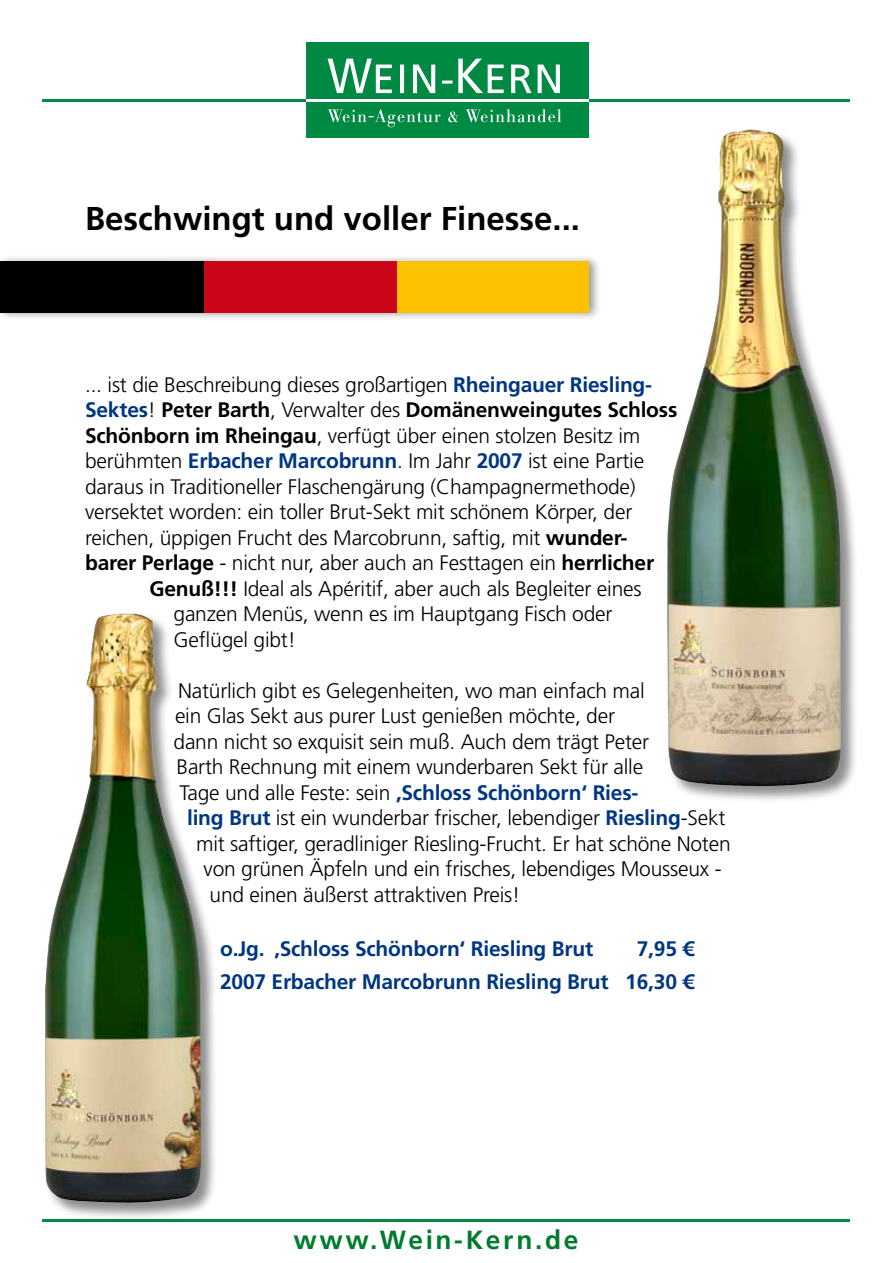
<style>
.page{position:relative;width:893px;height:1263px;background:#fff}
.page>*{position:absolute;margin:0;border:0;box-sizing:border-box;transform-origin:0 0}
.t1{font:700 33px "Frutiger LT";color:#000}
.t2{font:700 26.25px "Frutiger LT";letter-spacing:.1em;color:#007c2e}
.t3{font:300 21px "Frutiger LT";letter-spacing:-.01em;color:#000}
.t4{font:700 21px/33px "Frutiger LT";letter-spacing:-.01em;color:#003681;text-align:right}
.t5{font:700 21px "Frutiger LT";letter-spacing:-.01em;color:#000}
.s1{font-weight:700;color:#003681}
.s2{color:#003681}
.s3{font-weight:300}
.s4{font-weight:700}
.s5{font-weight:300;color:#000}
</style>
<div class="page">
<hr style="left:42px;top:99px;width:808px;height:3px;background:#008943">
<hr style="left:43px;top:1219px;width:807px;height:2px;background:#008943">
<div style="left:306px;top:43px;width:282px;height:95px;background:#008943"></div>
<svg style="left:328px;top:59px;width:232px;height:34px"></svg>
<svg style="left:328px;top:109px;width:233px;height:18px"></svg>
<hr style="left:306px;top:99px;width:282px;height:3px;background:#fff">
<div style="left:44px;top:612px;width:174px;height:607px;background:#000;opacity:.45"></div>
<img style="left:45px;top:614px;width:156px;height:589px">
<div style="left:0;top:254px;width:601px;height:67px;background:#000;opacity:.4"></div>
<div style="left:393px;top:262px;width:195px;height:51px;background:#fcc200"></div>
<div style="left:167px;top:262px;width:230px;height:51px;background:#cc0619"></div>
<div style="left:0;top:262px;width:204px;height:51px;background:#000"></div>
<div style="left:666px;top:128px;width:191px;height:675px;background:#000;opacity:.45"></div>
<img style="left:667px;top:129px;width:174px;height:657px">
<h1 class="t1" style="left:85px;top:199px;width:497px">Beschwingt und voller Finesse...</h1>
<p class="t3" style="left:85px;top:373px;width:569px">... ist die Beschreibung dieses großartigen <span class="s1">Rheingauer Riesling-</span></p>
<p class="t5" style="left:85px;top:398px;width:594px"><span class="s2">Sektes</span><span class="s3">!</span> Peter Barth<span class="s3">, Verwalter des</span> Domänenweingutes Schloss</p>
<p class="t3" style="left:85px;top:424px;width:557px"><span class="s4">Schönborn im Rheingau</span>, verfügt über einen stolzen Besitz im</p>
<p class="t3" style="left:85px;top:449px;width:561px">berühmten <span class="s1">Erbacher Marcobrunn</span>. Im Jahr <span class="s1">2007</span> ist eine Partie</p>
<p class="t3" style="left:85px;top:475px;width:552px">daraus in Traditioneller Flaschengärung (Champagnermethode)</p>
<p class="t3" style="left:85px;top:500px;width:549px">versektet worden: ein toller Brut-Sekt mit schönem Körper, der</p>
<p class="t3" style="left:85px;top:526px;width:544px">reichen, üppigen Frucht des Marcobrunn, saftig, mit <span class="s4">wunder-</span></p>
<p class="t3" style="left:85px;top:551px;width:571px"><span class="s4">barer Perlage</span> - nicht nur, aber auch an Festtagen ein <span class="s4">herrlicher</span></p>
<p class="t3" style="left:150px;top:577px;width:494px"><span class="s4">Genuß!!!</span> Ideal als Apéritif, aber auch als Begleiter eines</p>
<p class="t3" style="left:174px;top:602px;width:440px">ganzen Menüs, wenn es im Hauptgang Fisch oder</p>
<p class="t3" style="left:174px;top:628px;width:124px">Geflügel gibt!</p>
<p class="t3" style="left:178px;top:679px;width:468px">Natürlich gibt es Gelegenheiten, wo man einfach mal</p>
<p class="t3" style="left:175px;top:704px;width:441px">ein Glas Sekt aus purer Lust genießen möchte, der</p>
<p class="t3" style="left:174px;top:730px;width:477px">dann nicht so exquisit sein muß. Auch dem trägt Peter</p>
<p class="t3" style="left:177px;top:755px;width:468px">Barth Rechnung mit einem wunderbaren Sekt für alle</p>
<p class="t4" style="left:180px;top:776px;width:460px"><span class="s5">Tage und alle Feste: sein</span> ‚Schloss Schönborn‘ Ries-</p>
<p class="t3" style="left:187px;top:806px;width:540px"><span class="s1">ling Brut</span> ist ein wunderbar frischer, lebendiger <span class="s1">Riesling</span>-Sekt</p>
<p class="t3" style="left:196px;top:832px;width:536px">mit saftiger, geradliniger Riesling-Frucht. Er hat schöne Noten</p>
<p class="t3" style="left:204px;top:857px;width:520px">von grünen Äpfeln und ein frisches, lebendiges Mousseux -</p>
<p class="t3" style="left:210px;top:883px;width:312px">und einen äußerst attraktiven Preis!</p>
<p class="t4" style="left:220px;top:932px;width:375px">o.Jg. ‚Schloss Schönborn‘ Riesling Brut</p>
<p class="t4" style="left:220px;top:932px;width:475px">7,95 €<br>2007 Erbacher Marcobrunn Riesling Brut 16,30 €</p>
<p class="t2" style="left:293px;top:1224px;width:287px">www.Wein-Kern.de</p>
</div>
